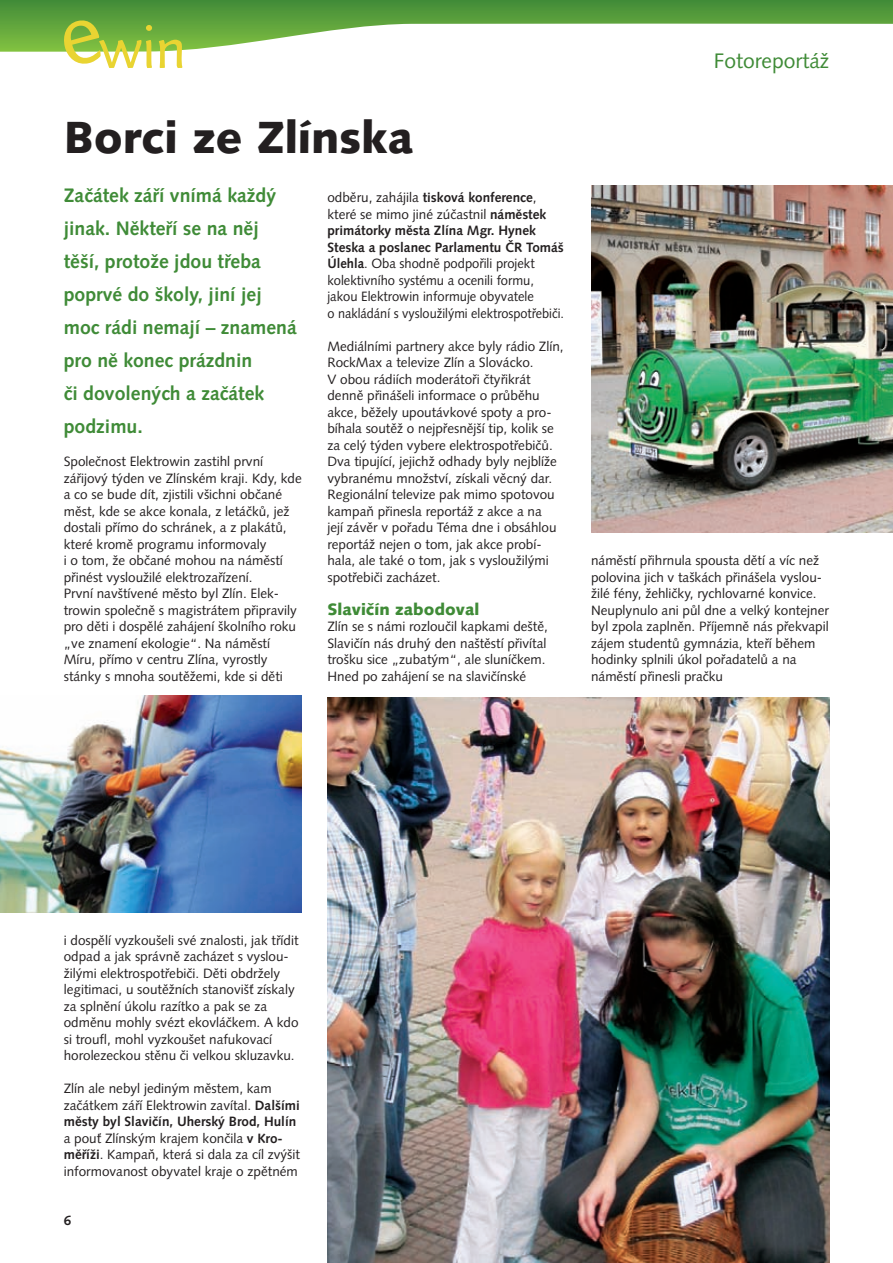
<style>
.page{position:relative;width:893px;height:1263px;background:#fff}
.page>*{position:absolute;margin:0;border:0;box-sizing:border-box;transform-origin:0 0}
.t1{font:59.7px "Linotype Finnegan";color:#e9d432}
.t2{font:900 45px "Syntax CE";color:#231f20}
.t3{font:21px "Syntax CE";color:#3f8b37}
.t4{font:700 19.5px/33px "Syntax CE";color:#3f8b37}
.t5{font:900 16.5px "Syntax CE";color:#3f8b37}
.t6{font:13.5px/16.5px "Syntax CE";color:#231f20}
.t7{font:700 13.5px "Syntax CE";color:#231f20}
.s1{font-weight:700}
</style>
<div class="page">
<svg style="left:0;top:0;width:893px;height:52px"></svg>
<img style="left:328px;top:697px;width:501px;height:566px">
<img style="left:0;top:696px;width:302px;height:216px">
<img style="left:591px;top:186px;width:302px;height:346px">
<svg style="left:60px;top:17px;width:45px;height:35px;background:#6eb040"></svg>
<h1 class="t1" style="left:99px;top:13px;width:89px">win</h1>
<h2 class="t2" style="left:64px;top:109px;width:352px">Borci ze Zlínska</h2>
<h3 class="t4" style="left:64px;top:181px;width:234px">Začátek září vnímá každý jinak. Někteří se na něj těší, protože jdou třeba poprvé do školy, jiní jej moc rádi nemají – znamená pro ně konec prázdnin<br>či dovolených a začátek podzimu.</h3>
<p class="t6" style="left:64px;top:453px;width:240px">Společnost Elektrowin zastihl první zářijový týden ve Zlínském kraji. Kdy, kde a co se bude dít, zjistili všichni občané měst, kde se akce konala, z letáčků, jež dostali přímo do schránek, a z plakátů, které kromě programu informovaly<br>i o tom, že občané mohou na náměstí přinést vysloužilé elektrozařízení.<br>První navštívené město byl Zlín. Elek&shy;trowin společně s magistrátem připravily pro děti i dospělé zahájení školního roku „ve znamení ekologie“. Na náměstí Míru, přímo v centru Zlína, vyrostly stánky s mnoha soutěžemi, kde si děti</p>
<p class="t6" style="left:327px;top:189px;width:238px">odběru, zahájila <span class="s1">tisková konference</span>, které se mimo jiné zúčastnil <span class="s1">náměstek primátorky města Zlína Mgr. Hynek Steska a poslanec Parlamentu ČR Tomáš Úlehla</span>. Oba shodně podpořili projekt kolektivního systému a ocenili formu, jakou Elektrowin informuje obyvatele<br>o nakládání s vysloužilými elektrospotřebiči.</p>
<p class="t6" style="left:327px;top:338px;width:238px">Mediálními partnery akce byly rádio Zlín, RockMax a televize Zlín a Slovácko.<br>V obou rádiích moderátoři čtyřikrát denně přinášeli informace o průběhu akce, běžely upoutávkové spoty a pro&shy;bíhala soutěž o nejpřesnější tip, kolik se za celý týden vybere elektrospotřebičů.<br>Dva tipující, jejichž odhady byly nejblíže vybranému množství, získali věcný dar.<br>Regionální televize pak mimo spotovou kampaň přinesla reportáž z akce a na<br>její závěr v pořadu Téma dne i obsáhlou reportáž nejen o tom, jak akce probí&shy;hala, ale také o tom, jak s vysloužilými spotřebiči zacházet.</p>
<p class="t5" style="left:327px;top:599px;width:154px">Slavičín zabodoval</p>
<p class="t6" style="left:327px;top:618px;width:222px">Zlín se s námi rozloučil kapkami deště, Slavičín nás druhý den naštěstí přivítal trošku sice „zubatým“, ale sluníčkem.<br>Hned po zahájení se na slavičínské</p>
<h3 class="t3" style="left:714px;top:48px;width:117px">Fotoreportáž</h3>
<p class="t6" style="left:591px;top:552px;width:239px">náměstí přihrnula spousta dětí a víc než polovina jich v taškách přinášela vyslou&shy;žilé fény, žehličky, rychlovarné konvice.<br>Neuplynulo ani půl dne a velký kontejner byl zpola zaplněn. Příjemně nás překvapil zájem studentů gymnázia, kteří během hodinky splnili úkol pořadatelů a na náměstí přinesli pračku</p>
<p class="t6" style="left:64px;top:932px;width:236px">i dospělí vyzkoušeli své znalosti, jak třídit odpad a jak správně zacházet s vyslou&shy;žilými elektrospotřebiči. Děti obdržely legitimaci, u soutěžních stanovišť získaly za splnění úkolu razítko a pak se za odměnu mohly svézt ekovláčkem. A kdo si troufl, mohl vyzkoušet nafukovací horolezeckou stěnu či velkou skluzavku.</p>
<p class="t6" style="left:64px;top:1080px;width:238px">Zlín ale nebyl jediným městem, kam začátkem září Elektrowin zavítal. <span class="s1">Dalšími městy byl Slavičín, Uherský Brod, Hulín </span>a pouť Zlínským krajem končila <span class="s1">v Kro&shy;měříži</span>. Kampaň, která si dala za cíl zvýšit informovanost obyvatel kraje o zpětném</p>
<p class="t7" style="left:64px;top:1212px;width:9px">6</p>
</div>
